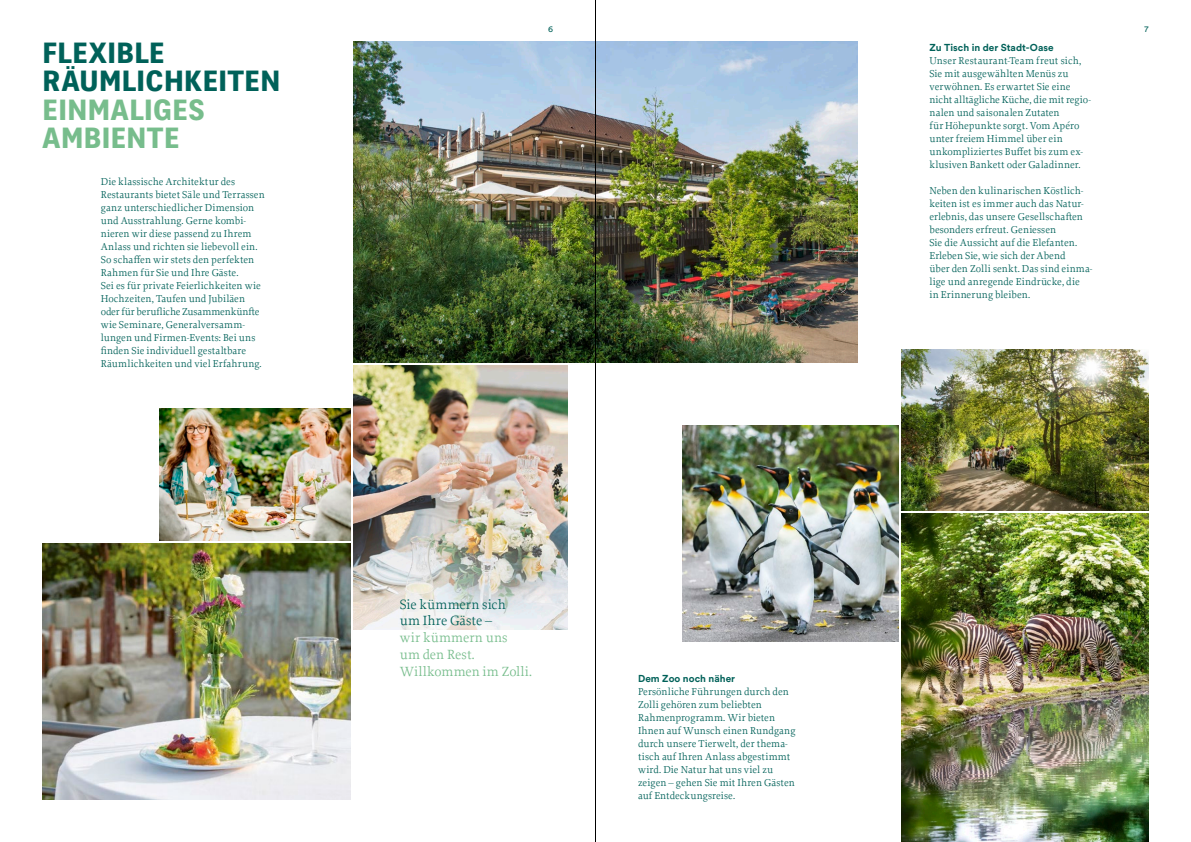
<style>
.page{position:relative;width:1191px;height:842px;background:#fff}
.page>*{position:absolute;margin:0;border:0;box-sizing:border-box;transform-origin:0 0}
.t1{font:700 30px/28.5px "Zoo Basel";letter-spacing:.015em;color:#006159}
.t2{font:700 30px/28.5px "Zoo Basel";letter-spacing:.015em;color:#77bd8c}
.t3{font:14px/16.8px "Proforma";letter-spacing:.01em;color:#77bd8c}
.t4{font:14px/16.8px "Proforma";letter-spacing:.005em;color:#006159}
.t5{font:10.5px/13px "Proforma";letter-spacing:.005em;color:#006159}
.t6{font:700 10px "Circular Std";letter-spacing:.005em;color:#006159}
.t7{font:8.5px "Circular Std";color:#006159}
</style>
<div class="page">
<img style="left:353px;top:366px;width:214px;height:263px">
<img style="left:901px;top:349px;width:247px;height:161px">
<img style="left:901px;top:513px;width:247px;height:329px">
<img style="left:159px;top:409px;width:191px;height:132px">
<img style="left:682px;top:425px;width:216px;height:216px">
<img style="left:43px;top:544px;width:307px;height:255px">
<img style="left:353px;top:41px;width:504px;height:322px">
<hr style="left:595px;top:0;width:1px;height:842px;background:#000">
<h1 class="t1" style="left:43px;top:38px;width:239px">FLEXIBLE<br>RÄUMLICHKEITEN</h1>
<h1 class="t2" style="left:43px;top:95px;width:164px">EINMALIGES<br>AMBIENTE</h1>
<p class="t5" style="left:101px;top:175px;width:165px">Die klassische Architektur des Restaurants bietet Säle und Terrassen ganz unterschiedlicher Dimension und Ausstrahlung. Gerne kombi&shy;nieren wir diese passend zu Ihrem Anlass und richten sie liebevoll ein.<br>So schaffen wir stets den perfekten Rahmen für Sie und Ihre Gäste.<br>Sei es für private Feierlichkeiten wie Hochzeiten, Taufen und Jubiläen oder für berufliche Zusammenkünfte wie Seminare, Generalversamm&shy;lungen und Firmen-Events: Bei uns finden Sie individuell gestaltbare Räumlichkeiten und viel Erfahrung.</p>
<p class="t7" style="left:548px;top:24px;width:6px">6</p>
<p class="t7" style="left:1144px;top:24px;width:6px">7</p>
<p class="t6" style="left:929px;top:41px;width:126px">Zu Tisch in der Stadt-Oase</p>
<p class="t5" style="left:929px;top:54px;width:163px">Unser Restaurant-Team freut sich, Sie mit ausgewählten Menüs zu verwöhnen. Es erwartet Sie eine nicht alltägliche Küche, die mit regio&shy;nalen und saisonalen Zutaten<br>für Höhepunkte sorgt. Vom Apéro unter freiem Himmel über ein unkompliziertes Buffet bis zum ex&shy;klusiven Bankett oder Galadinner.</p>
<p class="t5" style="left:929px;top:184px;width:165px">Neben den kulinarischen Köstlich&shy;keiten ist es immer auch das Natur&shy;erlebnis, das unsere Gesellschaften besonders erfreut. Geniessen<br>Sie die Aussicht auf die Elefanten.<br>Erleben Sie, wie sich der Abend<br>über den Zolli senkt. Das sind einma&shy;lige und anregende Eindrücke, die<br>in Erinnerung bleiben.</p>
<h2 class="t4" style="left:400px;top:595px;width:107px">Sie kümmern sich um Ihre Gäste –</h2>
<h2 class="t3" style="left:400px;top:629px;width:134px">wir kümmern uns<br>um den Rest.<br>Willkommen im Zolli.</h2>
<p class="t6" style="left:638px;top:672px;width:99px">Dem Zoo noch näher</p>
<p class="t5" style="left:638px;top:685px;width:159px">Persönliche Führungen durch den<br>Zolli gehören zum beliebten<br>Rahmenprogramm. Wir bieten<br>Ihnen auf Wunsch einen Rundgang durch unsere Tierwelt, der thema&shy;tisch auf Ihren Anlass abgestimmt wird. Die Natur hat uns viel zu zeigen – gehen Sie mit Ihren Gästen auf Entdeckungsreise.</p>
</div>
